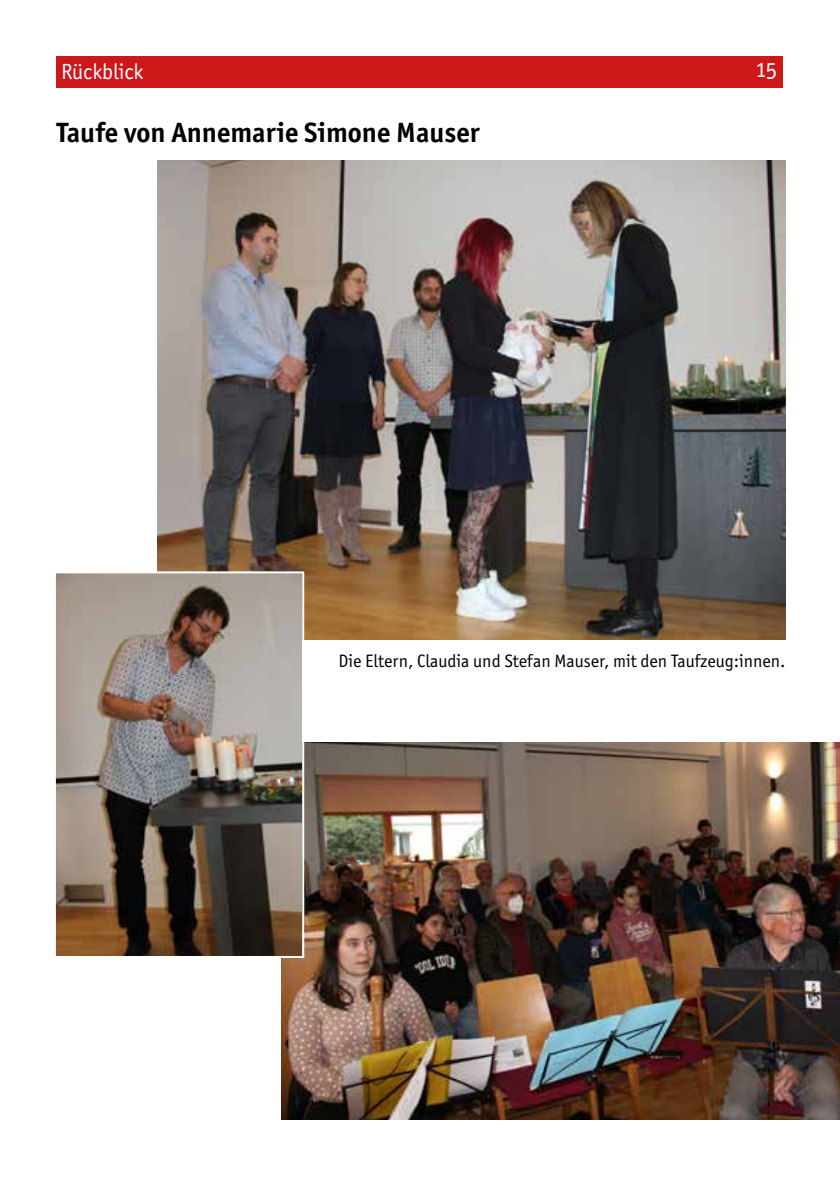
<style>
.page{position:relative;width:840px;height:1191px;background:#fff}
.page>*{position:absolute;margin:0;border:0;box-sizing:border-box;transform-origin:0 0}
.t1{font:700 28px "Officina Sans ITC Std";color:#000}
.t2{font:24px "Officina Sans ITC Std";color:#fff}
.t3{font:22px "Officina Sans ITC Std";color:#fff}
.t4{font:18px "Officina Sans ITC Std";color:#000}
</style>
<div class="page">
<div style="left:57px;top:57px;width:725px;height:31px;background:#cd1719"></div>
<img style="left:282px;top:742px;width:557px;height:377px">
<img style="left:157px;top:161px;width:628px;height:478px">
<img style="left:57px;top:574px;width:244px;height:381px">
<div style="left:54px;top:571px;width:250px;height:387px;border:2px solid #fff"></div>
<p class="t3" style="left:61px;top:59px;width:84px">Rückblick</p>
<h2 class="t2" style="left:754px;top:55px;width:24px">15</h2>
<h1 class="t1" style="left:57px;top:115px;width:424px">Taufe von Annemarie Simone Mauser</h1>
<p class="t4" style="left:338px;top:650px;width:448px">Die Eltern, Claudia und Stefan Mauser, mit den Taufzeug:innen.</p>
</div>
